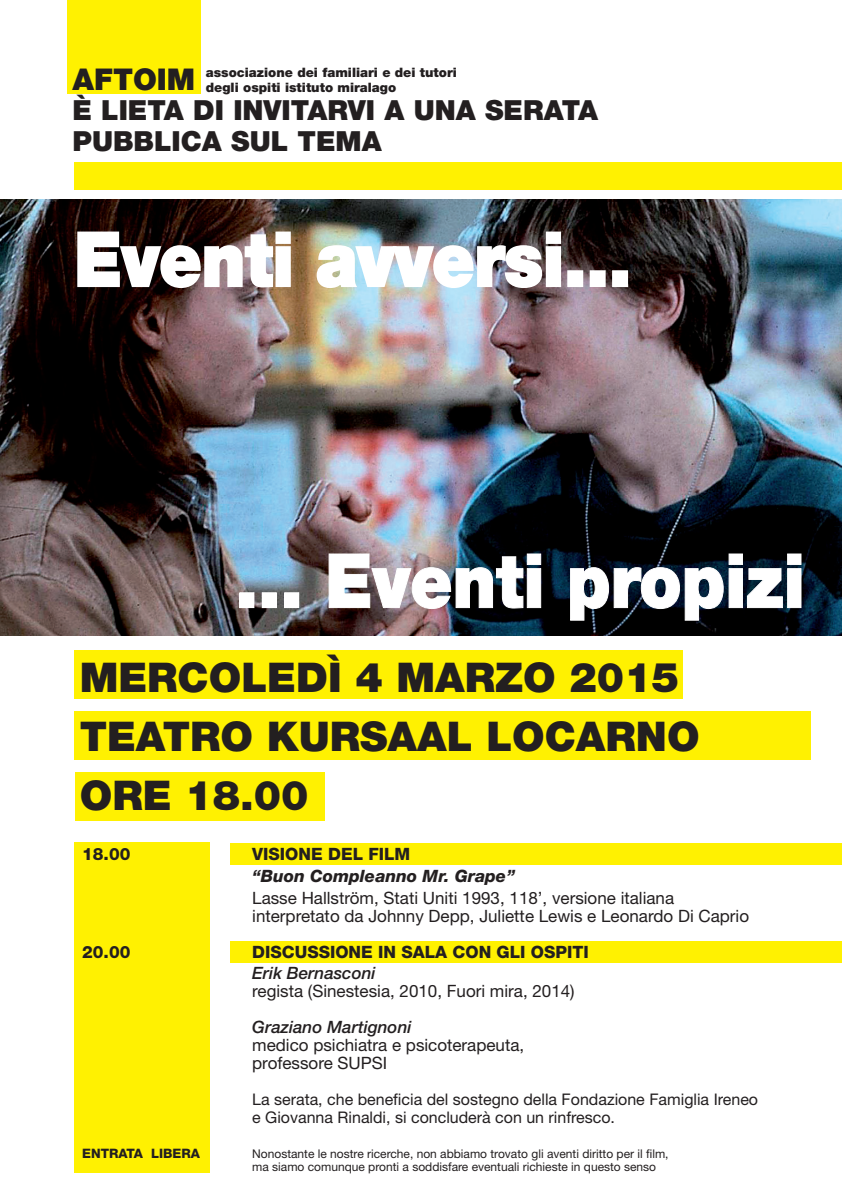
<style>
.page{position:relative;width:842px;height:1191px;background:#fff}
.page>*{position:absolute;margin:0;border:0;box-sizing:border-box;transform-origin:0 0}
.t1{font:900 75px "Helvetica Neue LT Std";color:#fff;scale:.9 1}
.t2{font:900 41px/59px "Helvetica Neue LT Std";color:#231f20}
.t3{font:900 30px "Helvetica Neue LT Std";color:#231f20}
.t4{font:900 27.7px "Helvetica Neue LT Std";color:#231f20}
.t5{font:17px/18px "Helvetica Neue LT Std";color:#231f20}
.t6{font:800 17px "Helvetica Neue LT Std";color:#231f20}
.t7{font:italic 500 17px "Helvetica Neue LT Std";color:#231f20}
.t8{font:italic 800 17px "Helvetica Neue LT Std";color:#231f20}
.t9{font:16px/18px "Helvetica Neue LT Std";color:#231f20}
.t10{font:900 13px "Helvetica Neue LT Std";color:#231f20}
.t11{font:800 13px "Helvetica Neue LT Std";color:#231f20}
.t12{font:12px/13px "Helvetica Neue LT Std";color:#231f20}
</style>
<div class="page">
<div style="left:231px;top:941px;width:611px;height:21px;background:#fff101"></div>
<img style="left:0;top:199px;width:842px;height:436px">
<div style="left:75px;top:842px;width:135px;height:330px;background:#fff101"></div>
<div style="left:75px;top:650px;width:608px;height:49px;background:#fff101"></div>
<div style="left:75px;top:711px;width:736px;height:48px;background:#fff101"></div>
<div style="left:75px;top:772px;width:250px;height:48px;background:#fff101"></div>
<div style="left:67px;top:0;width:133px;height:93px;background:#fff101"></div>
<div style="left:231px;top:843px;width:611px;height:21px;background:#fff101"></div>
<svg style="left:76px;top:230px;width:216px;height:59px"></svg>
<img style="left:316px;top:230px;width:246px;height:59px">
<div style="left:567px;top:270px;width:16px;height:17px;border:2px solid #fff"></div>
<div style="left:590px;top:270px;width:16px;height:17px;border:2px solid #fff"></div>
<div style="left:612px;top:270px;width:16px;height:17px;border:2px solid #fff"></div>
<div style="left:239px;top:592px;width:15px;height:16px;border:1px solid #fff"></div>
<div style="left:262px;top:592px;width:15px;height:16px;border:1px solid #fff"></div>
<div style="left:284px;top:592px;width:15px;height:16px;border:1px solid #fff"></div>
<img style="left:328px;top:553px;width:214px;height:56px">
<svg style="left:570px;top:553px;width:232px;height:68px"></svg>
<div style="left:74px;top:163px;width:768px;height:27px;background:#fff101"></div>
<p class="t10" style="left:206px;top:65px;width:253px">associazione dei familiari e dei tutori</p>
<h3 class="t3" style="left:72px;top:61px;width:121px">AFTOIM</h3>
<p class="t10" style="left:206px;top:80px;width:192px">degli ospiti istituto miralago</p>
<h3 class="t4" style="left:72px;top:94px;width:434px">È lieta di invitarvi a uNA SERA</h3>
<h3 class="t4" style="left:562px;top:94px;width:38px">TA</h3>
<h3 class="t4" style="left:72px;top:124px;width:311px">pubblica sul tema</h3>
<h1 class="t1" style="left:74px;top:215px;width:620px">Eventi avversi...</h1>
<h1 class="t1" style="left:236px;top:536px;width:634px">... Eventi propizi</h1>
<h2 class="t2" style="left:80px;top:648px;width:621px">mercoledì 4 marzo 2015<br>Teat ro Kursaal Locarno ore 18.00</h2>
<p class="t6" style="left:82px;top:843px;width:50px">18.00</p>
<p class="t6" style="left:252px;top:843px;width:160px">VISIONE DEL FILM</p>
<p class="t8" style="left:252px;top:865px;width:264px">“Buon Compleanno Mr. Grape”</p>
<p class="t5" style="left:252px;top:888px;width:498px">Lasse Hallström, Stati Uniti 1993, 118’, versione italiana interpretato da Johnny Depp, Juliette Lewis e Leonardo Di Caprio</p>
<p class="t6" style="left:82px;top:941px;width:50px">20.00</p>
<p class="t6" style="left:252px;top:941px;width:338px">DISCUSSIONE IN SALA CON GLI OSPITI</p>
<p class="t7" style="left:252px;top:962px;width:125px">Erik Bernasconi</p>
<p class="t5" style="left:252px;top:981px;width:324px">regista (Sinestesia, 2010, Fuori mira, 2014)</p>
<p class="t7" style="left:252px;top:1017px;width:161px">Graziano Martignoni</p>
<p class="t5" style="left:252px;top:1035px;width:274px">medico psichiatra e psicoterapeuta, professore su psi</p>
<p class="t9" style="left:252px;top:1090px;width:507px">La serata, che beneficia del sostegno della Fondazione Famiglia I reneo e Giovanna Rinaldi, si concluderà con un rinfresco.</p>
<p class="t11" style="left:82px;top:1145px;width:119px">ENTRATA LIBERA</p>
<p class="t12" style="left:252px;top:1147px;width:418px">Nonostante le nostre ricerche, non abbiamo trovato gli aventi diritto per il film, ma siamo comunque pronti a soddisfare eventuali richieste in questo senso</p>
</div>
